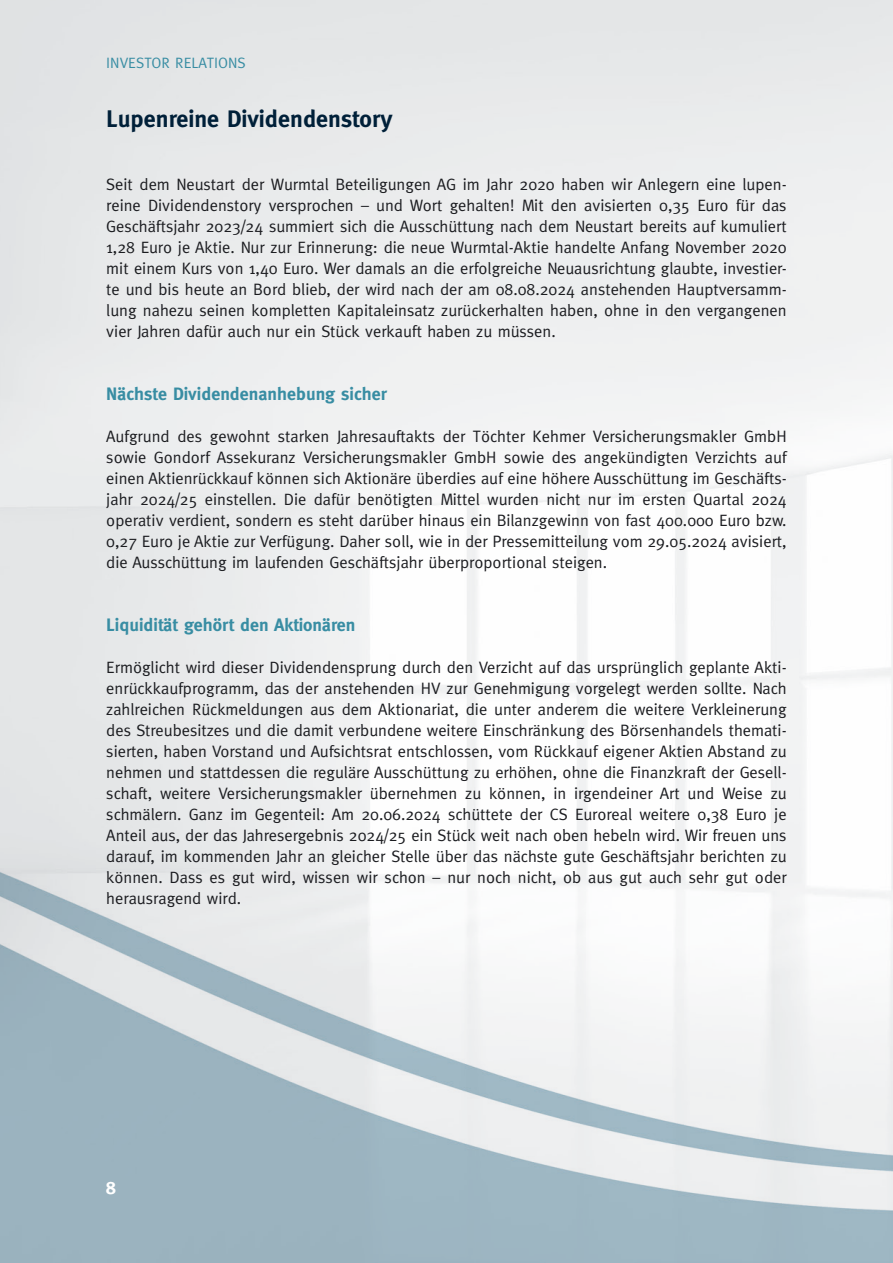
<style>
.page{position:relative;width:893px;height:1263px;background:#fff}
.page>*{position:absolute;margin:0;border:0;box-sizing:border-box;transform-origin:0 0}
.t1{font:700 24px "Meta";color:#002039}
.t2{font:700 18px "Meta";color:#388da3}
.t3{font:18px "Meta Bold Caps";color:#fff}
.t4{font:16.5px/21px "Meta";color:#1b1c20;text-align:justify}
.t5{font:15px "Meta";color:#388da3}
</style>
<div class="page">
<p class="t5" style="left:106px;top:54px;width:141px">INVESTOR RELATIONS</p>
<h1 class="t1" style="left:106px;top:105px;width:288px">Lupenreine Dividendenstory</h1>
<p class="t4" style="left:106px;top:174px;width:682px">Seit dem Neustart der Wurmtal Beteiligungen AG im Jahr 2020 haben wir Anlegern eine lupen&shy;reine Dividendenstory versprochen – und Wort gehalten! Mit den avisierten 0,35 Euro für das Geschäftsjahr 2023/24 summiert sich die Ausschüttung nach dem Neustart bereits auf kumuliert 1,28 Euro je Aktie. Nur zur Erinnerung: die neue Wurmtal-Aktie handelte Anfang November 2020 mit einem Kurs von 1,40 Euro. Wer damals an die erfolgreiche Neuausrichtung glaubte, investier&shy;te und bis heute an Bord blieb, der wird nach der am 08.08.2024 anstehenden Hauptversamm&shy;lung nahezu seinen kompletten Kapitaleinsatz zurückerhalten haben, ohne in den vergangenen vier Jahren dafür auch nur ein Stück verkauft haben zu müssen.</p>
<p class="t2" style="left:106px;top:384px;width:282px">Nächste Dividendenanhebung sicher</p>
<p class="t4" style="left:106px;top:426px;width:682px">Aufgrund des gewohnt starken Jahresauftakts der Töchter Kehmer Versicherungsmakler GmbH sowie Gondorf Assekuranz Versicherungsmakler GmbH sowie des angekündigten Verzichts auf einen Aktienrückkauf können sich Aktionäre überdies auf eine höhere Ausschüttung im Geschäfts&shy;jahr 2024/25 einstellen. Die dafür benötigten Mittel wurden nicht nur im ersten Quartal 2024 operativ verdient, sondern es steht darüber hinaus ein Bilanzgewinn von fast 400.000 Euro bzw.<br>0,27 Euro je Aktie zur Verfügung. Daher soll, wie in der Pressemitteilung vom 29.05.2024 avisiert, die Ausschüttung im laufenden Geschäftsjahr überproportional steigen.</p>
<p class="t2" style="left:106px;top:615px;width:251px">Liquidität gehört den Aktionären</p>
<p class="t4" style="left:106px;top:657px;width:682px">Ermöglicht wird dieser Dividendensprung durch den Verzicht auf das ursprünglich geplante Akti&shy;enrückkaufprogramm, das der anstehenden HV zur Genehmigung vorgelegt werden sollte. Nach zahlreichen Rückmeldungen aus dem Aktionariat, die unter anderem die weitere Verkleinerung des Streubesitzes und die damit verbundene weitere Einschränkung des Börsenhandels themati&shy;sierten, haben Vorstand und Aufsichtsrat entschlossen, vom Rückkauf eigener Aktien Abstand zu nehmen und stattdessen die reguläre Ausschüttung zu erhöhen, ohne die Finanzkraft der Gesell&shy;schaft, weitere Versicherungsmakler übernehmen zu können, in irgendeiner Art und Weise zu schmälern. Ganz im Gegenteil: Am 20.06.2024 schüttete der CS Euroreal weitere 0,38 Euro je Anteil aus, der das Jahresergebnis 2024/25 ein Stück weit nach oben hebeln wird. Wir freuen uns darauf, im kommenden Jahr an gleicher Stelle über das nächste gute Geschäftsjahr berichten zu können. Dass es gut wird, wissen wir schon – nur noch nicht, ob aus gut auch sehr gut oder herausragend wird.</p>
<p class="t3" style="left:106px;top:1177px;width:11px">8</p>
</div>
